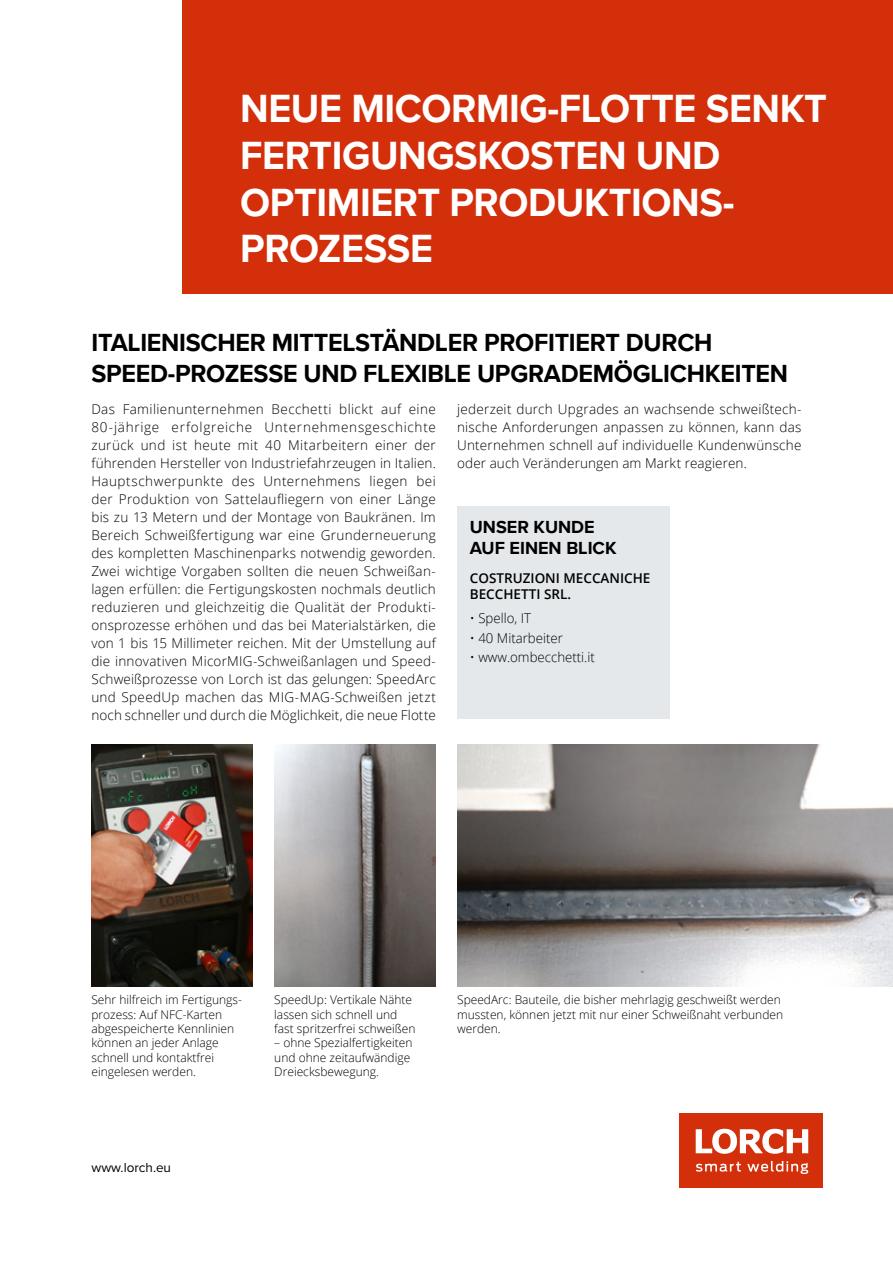
<style>
.page{position:relative;width:893px;height:1263px;background:#fff}
.page>*{position:absolute;margin:0;border:0;box-sizing:border-box;transform-origin:0 0}
.t1{font:700 40.5px/46.7px "Proxima Nova";letter-spacing:-.01em;color:#fff}
.t2{font:700 25.5px/30.6px "Proxima Nova";letter-spacing:-.01em;color:#000}
.t3{font:700 18px/21.6px "Proxima Nova";color:#000}
.t4{font:300 13.5px/18px "Open Sans";letter-spacing:.005em;color:#000;text-align:justify}
.t5{font:600 13.5px/16.2px "Open Sans";color:#000}
.t6{font:13.5px "Proxima Nova";color:#000}
.t7{font:300 12px/14.4px "Open Sans";color:#000}
</style>
<div class="page">
<div style="left:680px;top:1113px;width:143px;height:74px;background:#d42f0b"></div>
<svg style="left:696px;top:1129px;width:112px;height:25px"></svg>
<svg style="left:696px;top:1161px;width:112px;height:13px"></svg>
<img style="left:457px;top:744px;width:436px;height:242px">
<img style="left:91px;top:744px;width:162px;height:242px">
<img style="left:274px;top:744px;width:162px;height:242px">
<div style="left:183px;top:0;width:710px;height:293px;background:#d42f0b"></div>
<div style="left:457px;top:506px;width:213px;height:212px;background:#e4e8eb"></div>
<h1 class="t1" style="left:240px;top:84px;width:588px">NEUE MICORMIG-FLOTTE SENKT<br>FERTIGUNGSKOSTEN UND<br>OPTIMIERT PRODUKTIONS-<br>PROZESSE</h1>
<h2 class="t2" style="left:91px;top:327px;width:698px">ITALIENISCHER MITTELSTÄNDLER PROFITIERT DURCH<br>SPEED-PROZESSE UND FLEXIBLE UPGRADEMÖGLICHKEITEN</h2>
<p class="t4" style="left:91px;top:400px;width:346px">Das Familienunternehmen Becchetti blickt auf eine 80-jährige erfolgreiche Unternehmensgeschichte zurück und ist heute mit 40 Mitarbeitern einer der führenden Hersteller von Industriefahrzeugen in Italien.<br>Hauptschwerpunkte des Unternehmens liegen bei der Produktion von Sattelaufliegern von einer Länge bis zu 13 Metern und der Montage von Baukränen. Im Bereich Schweißfertigung war eine Grunderneuerung des kompletten Maschinenparks notwendig geworden.<br>Zwei wichtige Vorgaben sollten die neuen Schweißan&shy;lagen erfüllen: die Fertigungskosten nochmals deutlich reduzieren und gleichzeitig die Qualität der Produkti&shy;onsprozesse erhöhen und das bei Materialstärken, die von 1 bis 15 Millimeter reichen. Mit der Umstellung auf die innovativen MicorMIG-Schweißanlagen und Speed-Schweißprozesse von Lorch ist das gelungen: SpeedArc und SpeedUp machen das MIG-MAG-Schweißen jetzt noch schneller und durch die Möglichkeit, die neue Flotte</p>
<p class="t4" style="left:457px;top:400px;width:346px">jederzeit durch Upgrades an wachsende schweißtech&shy;nische Anforderungen anpassen zu können, kann das Unternehmen schnell auf individuelle Kundenwünsche oder auch Veränderungen am Markt reagieren.</p>
<h3 class="t3" style="left:470px;top:515px;width:148px">UNSER KUNDE<br>AUF EINEN BLICK</h3>
<p class="t5" style="left:470px;top:570px;width:182px">COSTRUZIONI MECCANICHE<br>BECCHETTI SRL.</p>
<p class="t4" style="left:470px;top:609px;width:63px">• Spello, IT</p>
<p class="t4" style="left:470px;top:628px;width:95px">• 40 Mitarbeiter</p>
<p class="t4" style="left:470px;top:648px;width:126px">• www.ombecchetti.it</p>
<p class="t7" style="left:91px;top:992px;width:152px">Sehr hilfreich im Fertigungs&shy;prozess: Auf NFC-Karten abgespeicherte Kennlinien können an jeder Anlage schnell und kontaktfrei eingelesen werden.</p>
<p class="t7" style="left:274px;top:992px;width:143px">SpeedUp: Vertikale Nähte lassen sich schnell und fast spritzerfrei schweißen</p>
<p class="t7" style="left:274px;top:1035px;width:140px">– ohne Spezialfertigkeiten und ohne zeitaufwändige<br>Dreiecksbewegung.</p>
<p class="t6" style="left:91px;top:1157px;width:81px">www.lorch.eu</p>
<p class="t7" style="left:457px;top:992px;width:328px">SpeedArc: Bauteile, die bisher mehrlagig geschweißt werden mussten, können jetzt mit nur einer Schweißnaht verbunden werden.</p>
</div>
